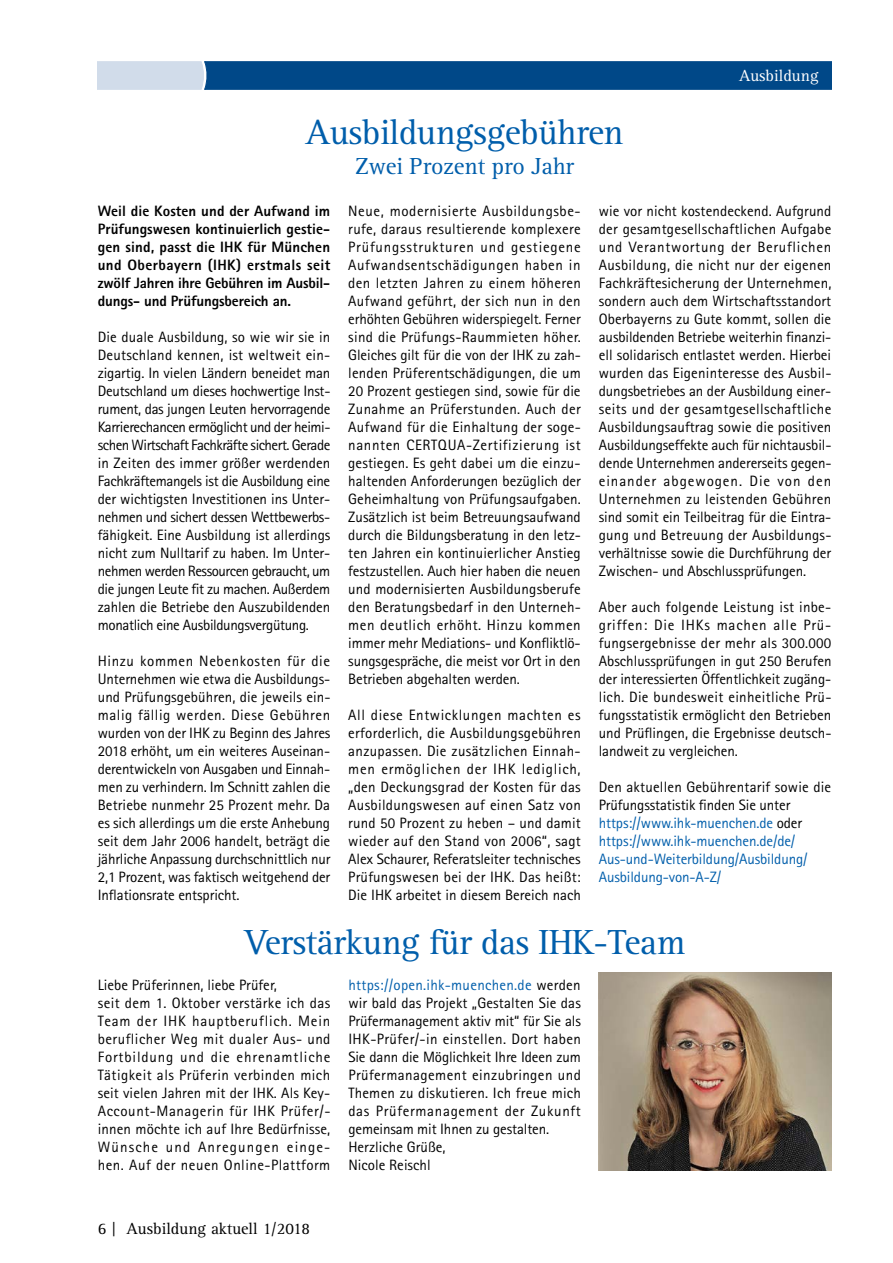
<style>
.page{position:relative;width:893px;height:1263px;background:#fff}
.page>*{position:absolute;margin:0;border:0;box-sizing:border-box;transform-origin:0 0}
.t1{font:36px "Rotis Serif Std";letter-spacing:-.015em;color:#005eab}
.t2{font:24px "Rotis Serif Std";letter-spacing:-.005em;color:#005eab}
.t3{font:16.5px "Rotis Serif Std";color:#000}
.t4{font:16.5px "Rotis Serif Std";color:#fff}
.t5{font:15px/18px "Rotis Sans Serif Std";color:#000;text-align:justify}
.t6{font:15px/18px "Rotis Sans Serif Std";letter-spacing:-.02em;color:#000}
.t7{font:15px/18px "Rotis Sans Serif Std";letter-spacing:.03em;color:#000}
.t8{font:800 15px/18px "Rotis Sans Serif Std";letter-spacing:-.01em;color:#000;text-align:justify}
.t9{font:15px/18px "Rotis Sans Serif Std";letter-spacing:-.01em;color:#005eab}
.s1{color:#000}
.s2{color:#005eab}
</style>
<div class="page">
<svg style="left:98px;top:62px;width:733px;height:27px;background:#1e5d96"></svg>
<img style="left:598px;top:972px;width:233px;height:198px">
<h1 class="t1" style="left:306px;top:112px;width:319px">Ausbildungsgebühren</h1>
<h2 class="t2" style="left:355px;top:152px;width:220px">Zwei Prozent pro Jahr</h2>
<p class="t4" style="left:739px;top:67px;width:81px">Ausbildung</p>
<p class="t8" style="left:98px;top:202px;width:234px">Weil die Kosten und der Aufwand im Prüfungswesen kontinuierlich gestie&shy;gen sind, passt die IHK für München und Oberbayern (IHK) erstmals seit zwölf Jahren ihre Gebühren im Ausbil&shy;dungs- und Prüfungsbereich an.</p>
<p class="t6" style="left:98px;top:328px;width:234px">Die duale Ausbildung, so wie wir sie in Deutschland kennen, ist weltweit ein&shy;zigartig. In vielen Ländern beneidet man Deutschland um dieses hochwertige Inst&shy;rument, das jungen Leuten hervorragende Karrierechancen ermöglicht und der heimi&shy;schen Wirtschaft Fachkräfte sichert. Gerade in Zeiten des immer größer werdenden Fachkräftemangels ist die Ausbildung eine der wichtigsten Investitionen ins Unter&shy;nehmen und sichert dessen Wettbewerbs&shy;fähigkeit. Eine Ausbildung ist allerdings nicht zum Nulltarif zu haben. Im Unter&shy;nehmen werden Ressourcen gebraucht, um die jungen Leute fit zu machen. Außerdem zahlen die Betriebe den Auszubildenden monatlich eine Ausbildungsvergütung.</p>
<p class="t5" style="left:98px;top:652px;width:234px">Hinzu kommen Nebenkosten für die Unternehmen wie etwa die Ausbildungs&shy;und Prüfungsgebühren, die jeweils ein&shy;malig fällig werden. Diese Gebühren wurden von der IHK zu Beginn des Jahres 2018 erhöht, um ein weiteres Auseinan&shy;derentwickeln von Ausgaben und Einnah&shy;men zu verhindern. Im Schnitt zahlen die Betriebe nunmehr 25 Prozent mehr. Da es sich allerdings um die erste Anhebung seit dem Jahr 2006 handelt, beträgt die jährliche Anpassung durchschnittlich nur 2,1 Prozent, was faktisch weitgehend der Inflationsrate entspricht.</p>
<p class="t5" style="left:348px;top:202px;width:234px">Neue, modernisierte Ausbildungsbe&shy;rufe, daraus resultierende komplexere Prüfungsstrukturen und gestiegene Aufwandsentschädigungen haben in den letzten Jahren zu einem höheren Aufwand geführt, der sich nun in den erhöhten Gebühren widerspiegelt. Ferner sind die Prüfungs-Raummieten höher.<br>Gleiches gilt für die von der IHK zu zah&shy;lenden Prüferentschädigungen, die um 20 Prozent gestiegen sind, sowie für die Zunahme an Prüferstunden. Auch der Aufwand für die Einhaltung der soge&shy;nannten CERTQUA-Zertifizierung ist gestiegen. Es geht dabei um die einzu&shy;haltenden Anforderungen bezüglich der Geheimhaltung von Prüfungsaufgaben.<br>Zusätzlich ist beim Betreuungsaufwand durch die Bildungsberatung in den letz&shy;ten Jahren ein kontinuierlicher Anstieg festzustellen. Auch hier haben die neuen und modernisierten Ausbildungsberufe den Beratungsbedarf in den Unterneh&shy;men deutlich erhöht. Hinzu kommen immer mehr Mediations- und Konfliktlö&shy;sungsgespräche, die meist vor Ort in den Betrieben abgehalten werden.</p>
<p class="t5" style="left:348px;top:706px;width:234px">All diese Entwicklungen machten es erforderlich, die Ausbildungsgebühren anzupassen. Die zusätzlichen Einnah&shy;men ermöglichen der IHK lediglich, „den Deckungsgrad der Kosten für das Ausbildungswesen auf einen Satz von rund 50 Prozent zu heben – und damit wieder auf den Stand von 2006“, sagt Alex Schaurer, Referatsleiter technisches Prüfungswesen bei der IHK. Das heißt:<br>Die IHK arbeitet in diesem Bereich nach</p>
<p class="t5" style="left:599px;top:202px;width:234px">wie vor nicht kostendeckend. Aufgrund der gesamtgesellschaftlichen Aufgabe und Verantwortung der Beruflichen Ausbildung, die nicht nur der eigenen Fachkräftesicherung der Unternehmen, sondern auch dem Wirtschaftsstandort Oberbayerns zu Gute kommt, sollen die ausbildenden Betriebe weiterhin finanzi&shy;ell solidarisch entlastet werden. Hierbei wurden das Eigeninteresse des Ausbil&shy;dungsbetriebes an der Ausbildung einer&shy;seits und der gesamtgesellschaftliche Ausbildungsauftrag sowie die positiven Ausbildungseffekte auch für nichtausbil&shy;dende Unternehmen andererseits gegen&shy;einander abgewogen. Die von den Unternehmen zu leistenden Gebühren sind somit ein Teilbeitrag für die Eintra&shy;gung und Betreuung der Ausbildungs&shy;verhältnisse sowie die Durchführung der Zwischen- und Abschlussprüfungen.</p>
<p class="t5" style="left:599px;top:598px;width:234px">Aber auch folgende Leistung ist inbe&shy;griffen: Die IHKs machen alle Prü&shy;fungsergebnisse der mehr als 300.000<br>Abschlussprüfungen in gut 250 Berufen der interessierten Öffentlichkeit zugäng&shy;lich. Die bundesweit einheitliche Prü&shy;fungsstatistik ermöglicht den Betrieben und Prüflingen, die Ergebnisse deutsch&shy;landweit zu vergleichen.</p>
<p class="t9" style="left:599px;top:778px;width:234px"><span class="s1">Den aktuellen Gebührentarif sowie die Prüfungsstatistik finden Sie unter </span>https://www.ihk-muenchen.de <span class="s1">oder </span>https://www.ihk-muenchen.de/de/ Aus-und-Weiterbildung/Ausbildung/ Ausbildung-von-A-Z/</p>
<h1 class="t1" style="left:244px;top:922px;width:443px">Verstärkung für das IHK-Team</h1>
<p class="t7" style="left:98px;top:976px;width:234px">Liebe Prüferinnen, liebe Prüfer,<br>seit dem 1. Oktober verstärke ich das Team der IHK hauptberuflich. Mein beruflicher Weg mit dualer Aus- und Fortbildung und die ehrenamtliche Tätigkeit als Prüferin verbinden mich seit vielen Jahren mit der IHK. Als Key-Account-Managerin für IHK Prüfer/- innen möchte ich auf Ihre Bedürfnisse, Wünsche und Anregungen einge&shy;hen. Auf der neuen Online-Plattform</p>
<p class="t5" style="left:348px;top:976px;width:234px;text-align:left"><span class="s2">https://open.ihk-muenchen.de</span> werden wir bald das Projekt „Gestalten Sie das Prüfermanagement aktiv mit“ für Sie als IHK-Prüfer/-in einstellen. Dort haben Sie dann die Möglichkeit Ihre Ideen zum Prüfermanagement einzubringen und Themen zu diskutieren. Ich freue mich das Prüfermanagement der Zukunft gemeinsam mit Ihnen zu gestalten.<br>Herzliche Grüße,<br>Nicole Reischl</p>
<p class="t3" style="left:98px;top:1219px;width:214px">6 | Ausbildung aktuell 1/2018</p>
</div>
